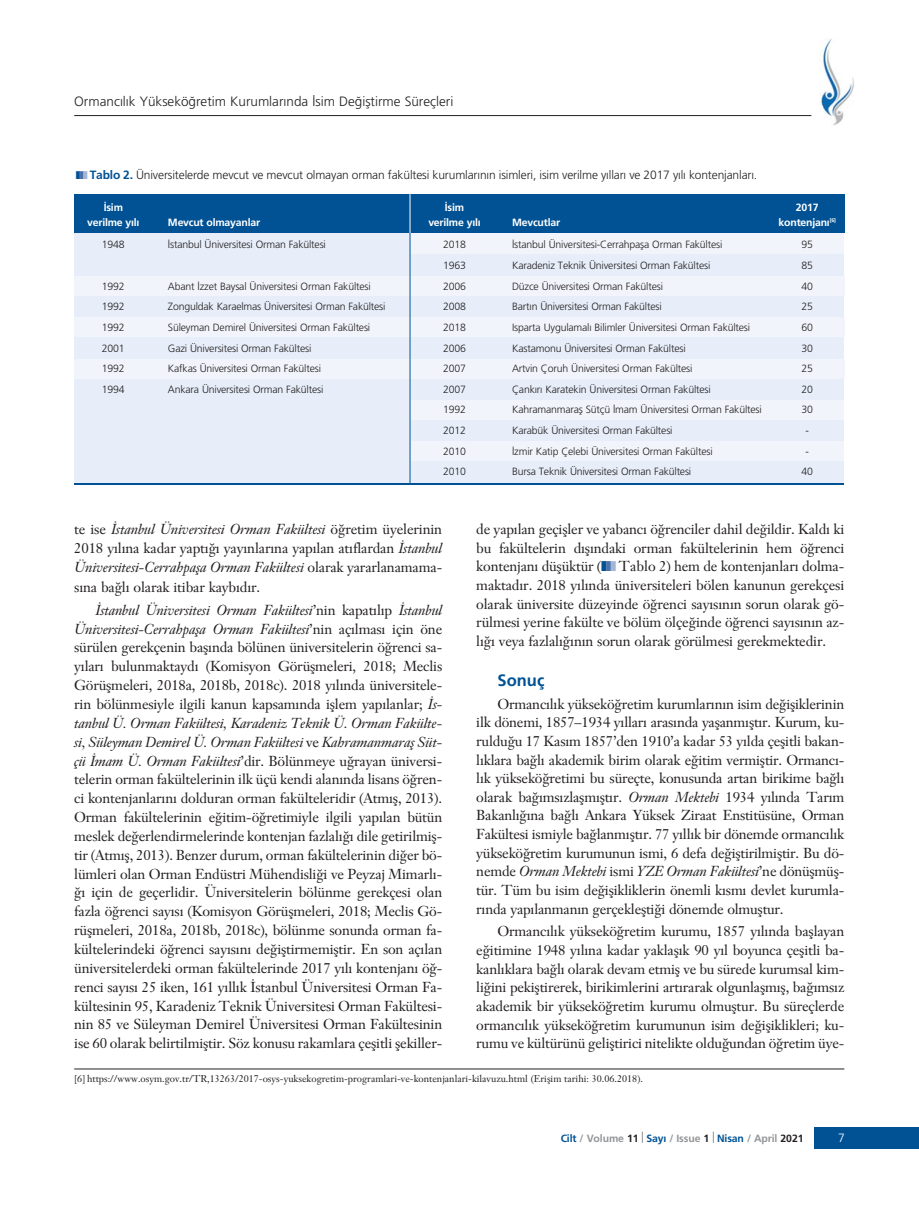
<style>
.page{position:relative;width:919px;height:1217px;background:#fff}
.page>*{position:absolute;margin:0;border:0;box-sizing:border-box;transform-origin:0 0}
.t1{font:700 16.5px "Frutiger";color:#005295}
.t2{font:14.25px/18.9px "Janson Text";letter-spacing:-.015em;color:#231f20;text-align:justify}
.t3{font:300 13.5px "Frutiger";color:#231f20}
.t4{font:300 12px "Frutiger";letter-spacing:-.01em;color:#231f20}
.t5{font:300 12px "Frutiger";color:#fff}
.t6{font:300 10.5px "Frutiger";letter-spacing:-.015em;color:#231f20}
.t7{font:700 10.5px "Frutiger";letter-spacing:-.02em;color:#fff}
.t8{font:700 10.5px "Frutiger";letter-spacing:-.01em;color:#939598}
.t9{font:9.75px "Janson Text";color:#231f20}
.s1{color:#005295}
.s2{color:#4973ac}
.s3{color:#a4b5d6}
.s4{font-weight:700;color:#005295}
.s5{font-style:italic}
.s6{color:#231f20}
</style>
<div class="page">
<div style="left:814px;top:1127px;width:104px;height:21px;background:#005295"></div>
<hr style="left:74px;top:115px;width:737px;height:1px;background:#231f20">
<img style="left:819px;top:38px;width:35px;height:88px">
<svg style="left:819px;top:73px;width:6px;height:6px"></svg>
<div style="left:811px;top:107px;width:11px;height:9px;background:#fff"></div>
<hr style="left:74px;top:1068px;width:770px;height:1px;background:#231f20">
<div style="left:74px;top:219px;width:770px;height:265px;background:#e7eef9"></div>
<div style="left:74px;top:276px;width:770px;height:19px;background:#f1f5fb"></div>
<div style="left:74px;top:317px;width:770px;height:20px;background:#f1f5fb"></div>
<div style="left:74px;top:359px;width:770px;height:19px;background:#f1f5fb"></div>
<div style="left:410px;top:400px;width:434px;height:19px;background:#f1f5fb"></div>
<div style="left:410px;top:441px;width:434px;height:19px;background:#f1f5fb"></div>
<div style="left:410px;top:233px;width:434px;height:21px;background:#f1f5fb"></div>
<div style="left:74px;top:194px;width:770px;height:39px;background:#005295"></div>
<hr style="left:74px;top:483px;width:770px;height:1px;background:#005295">
<hr style="left:410px;top:194px;width:1px;height:39px;background:#fff">
<hr style="left:410px;top:233px;width:1px;height:250px;background:#005295">
<p class="t3" style="left:74px;top:96px;width:381px">Ormanc›l›k Yüksekö¤retim Kurumlar›nda ‹sim De¤ifltirme Süreçleri</p>
<p class="t4" style="left:76px;top:170px;width:683px"><span class="s1">❚</span><span class="s2">❚</span><span class="s3">❚</span> <span class="s4">Tablo 2.</span> Üniversitelerde mevcut ve mevcut olmayan orman fakültesi kurumlar›n›n isimleri, isim verilme y›llar› ve 2017 y›l› kontenjanlar›.</p>
<p class="t7" style="left:104px;top:203px;width:21px">‹sim</p>
<p class="t7" style="left:445px;top:203px;width:21px">‹sim</p>
<p class="t7" style="left:795px;top:203px;width:24px">2017</p>
<p class="t7" style="left:87px;top:218px;width:54px">verilme y›l›</p>
<p class="t7" style="left:168px;top:218px;width:94px">Mevcut olmayanlar</p>
<p class="t7" style="left:428px;top:218px;width:54px">verilme y›l›</p>
<p class="t7" style="left:512px;top:218px;width:49px">Mevcutlar</p>
<p class="t7" style="left:778px;top:218px;width:59px">kontenjan›<sup>[6]</sup></p>
<p class="t6" style="left:102px;top:240px;width:24px">1948</p>
<p class="t6" style="left:168px;top:240px;width:159px">‹stanbul Üniversitesi Orman Fakültesi</p>
<p class="t6" style="left:443px;top:240px;width:24px">2018</p>
<p class="t6" style="left:512px;top:240px;width:212px">‹stanbul Üniversitesi-Cerrahpafla Orman Fakültesi</p>
<p class="t6" style="left:801px;top:240px;width:13px">95</p>
<p class="t6" style="left:443px;top:261px;width:24px">1963</p>
<p class="t6" style="left:512px;top:261px;width:200px">Karadeniz Teknik Üniversitesi Orman Fakültesi</p>
<p class="t6" style="left:801px;top:261px;width:13px">85</p>
<p class="t6" style="left:102px;top:282px;width:24px">1992</p>
<p class="t6" style="left:168px;top:282px;width:204px">Abant ‹zzet Baysal Üniversitesi Orman Fakültesi</p>
<p class="t6" style="left:443px;top:282px;width:24px">2006</p>
<p class="t6" style="left:512px;top:282px;width:152px">Düzce Üniversitesi Orman Fakültesi</p>
<p class="t6" style="left:801px;top:282px;width:13px">40</p>
<p class="t6" style="left:102px;top:302px;width:24px">1992</p>
<p class="t6" style="left:168px;top:302px;width:219px">Zonguldak Karaelmas Üniversitesi Orman Fakültesi</p>
<p class="t6" style="left:443px;top:302px;width:24px">2008</p>
<p class="t6" style="left:512px;top:302px;width:151px">Bart›n Üniversitesi Orman Fakültesi</p>
<p class="t6" style="left:801px;top:302px;width:13px">25</p>
<p class="t6" style="left:102px;top:323px;width:24px">1992</p>
<p class="t6" style="left:168px;top:323px;width:204px">Süleyman Demirel Üniversitesi Orman Fakültesi</p>
<p class="t6" style="left:443px;top:323px;width:24px">2018</p>
<p class="t6" style="left:512px;top:323px;width:239px">Isparta Uygulamal› Bilimler Üniversitesi Orman Fakültesi</p>
<p class="t6" style="left:801px;top:323px;width:13px">60</p>
<p class="t6" style="left:102px;top:343px;width:24px">2001</p>
<p class="t6" style="left:168px;top:343px;width:145px">Gazi Üniversitesi Orman Fakültesi</p>
<p class="t6" style="left:443px;top:343px;width:24px">2006</p>
<p class="t6" style="left:512px;top:343px;width:175px">Kastamonu Üniversitesi Orman Fakültesi</p>
<p class="t6" style="left:801px;top:343px;width:13px">30</p>
<p class="t6" style="left:102px;top:364px;width:24px">1992</p>
<p class="t6" style="left:168px;top:364px;width:154px">Kafkas Üniversitesi Orman Fakültesi</p>
<p class="t6" style="left:443px;top:364px;width:24px">2007</p>
<p class="t6" style="left:512px;top:364px;width:182px">Artvin Çoruh Üniversitesi Orman Fakültesi</p>
<p class="t6" style="left:801px;top:364px;width:13px">25</p>
<p class="t6" style="left:102px;top:385px;width:24px">1994</p>
<p class="t6" style="left:168px;top:385px;width:157px">Ankara Üniversitesi Orman Fakültesi</p>
<p class="t6" style="left:443px;top:385px;width:24px">2007</p>
<p class="t6" style="left:512px;top:385px;width:200px">Çank›r› Karatekin Üniversitesi Orman Fakültesi</p>
<p class="t6" style="left:801px;top:385px;width:13px">20</p>
<p class="t6" style="left:443px;top:405px;width:24px">1992</p>
<p class="t6" style="left:512px;top:405px;width:251px">Kahramanmarafl Sütçü ‹mam Üniversitesi Orman Fakültesi</p>
<p class="t6" style="left:801px;top:405px;width:13px">30</p>
<p class="t6" style="left:443px;top:426px;width:24px">2012</p>
<p class="t6" style="left:512px;top:426px;width:162px">Karabük Üniversitesi Orman Fakültesi</p>
<p class="t6" style="left:805px;top:426px;width:5px">-</p>
<p class="t6" style="left:443px;top:447px;width:24px">2010</p>
<p class="t6" style="left:512px;top:447px;width:202px">‹zmir Katip Çelebi Üniversitesi Orman Fakültesi</p>
<p class="t6" style="left:805px;top:447px;width:5px">-</p>
<p class="t6" style="left:443px;top:467px;width:24px">2010</p>
<p class="t6" style="left:512px;top:467px;width:181px">Bursa Teknik Üniversitesi Orman Fakültesi</p>
<p class="t6" style="left:801px;top:467px;width:13px">40</p>
<p class="t2" style="left:74px;top:521px;width:369px">te ise <span class="s5">‹stanbul Üniversitesi Orman Fakültesi</span> ö¤retim üyelerinin 2018 y›l›na kadar yapt›¤› yay›nlar›na yap›lan at›flardan <span class="s5">‹stanbul Üniversitesi-Cerrahpafla Orman Fakültesi</span> olarak yararlanamama&shy;s›na ba¤l› olarak itibar kayb›d›r.</p>
<p class="t2" style="left:74px;top:601px;width:369px;text-indent:21px"><span class="s5">‹stanbul Üniversitesi Orman Fakültesi</span>’nin kapat›l›p <span class="s5">‹stanbul Üniversitesi-Cerrahpafla Orman Fakültesi</span>’nin aç›lmas› için öne sürülen gerekçenin bafl›nda bölünen üniversitelerin ö¤renci sa&shy;y›lar› bulunmaktayd› (Komisyon Görüflmeleri, 2018; Meclis Görüflmeleri, 2018a, 2018b, 2018c). 2018 y›l›nda üniversitele&shy;rin bölünmesiyle ilgili kanun kapsam›nda ifllem yap›lanlar; <span class="s5">‹s&shy;tanbul Ü. Orman Fakültesi, Karadeniz Teknik Ü. Orman Fakülte&shy;si, Süleyman Demirel Ü. Orman Fakültesi</span> ve <span class="s5">Kahramanmarafl Süt&shy;çü ‹mam Ü. Orman Fakültesi</span>’dir. Bölünmeye u¤rayan üniversi&shy;telerin orman fakültelerinin ilk üçü kendi alan›nda lisans ö¤ren&shy;ci kontenjanlar›n› dolduran orman fakülteleridir (Atm›fl, 2013).<br>Orman fakültelerinin e¤itim-ö¤retimiyle ilgili yap›lan bütün meslek de¤erlendirmelerinde kontenjan fazlal›¤› dile getirilmifl&shy;tir (Atm›fl, 2013). Benzer durum, orman fakültelerinin di¤er bö&shy;lümleri olan Orman Endüstri Mühendisli¤i ve Peyzaj Mimarl›- ¤› için de geçerlidir. Üniversitelerin bölünme gerekçesi olan fazla ö¤renci say›s› (Komisyon Görüflmeleri, 2018; Meclis Gö&shy;rüflmeleri, 2018a, 2018b, 2018c), bölünme sonunda orman fa&shy;kültelerindeki ö¤renci say›s›n› de¤ifltirmemifltir. En son aç›lan üniversitelerdeki orman fakültelerinde 2017 y›l› kontenjan› ö¤- renci say›s› 25 iken, 161 y›ll›k ‹stanbul Üniversitesi Orman Fa&shy;kültesinin 95, Karadeniz Teknik Üniversitesi Orman Fakültesi&shy;nin 85 ve Süleyman Demirel Üniversitesi Orman Fakültesinin ise 60 olarak belirtilmifltir. Söz konusu rakamlara çeflitli flekiller-</p>
<p class="t2" style="left:476px;top:521px;width:369px">de yap›lan geçifller ve yabanc› ö¤renciler dahil de¤ildir. Kald› ki bu fakültelerin d›fl›ndaki orman fakültelerinin hem ö¤renci kontenjan› düflüktür (<span class="s1">❚</span><span class="s2">❚</span><span class="s3">❚</span> Tablo 2) hem de kontenjanlar› dolma&shy;maktad›r. 2018 y›l›nda üniversiteleri bölen kanunun gerekçesi olarak üniversite düzeyinde ö¤renci say›s›n›n sorun olarak gö&shy;rülmesi yerine fakülte ve bölüm ölçe¤inde ö¤renci say›s›n›n az&shy;l›¤› veya fazlal›¤›n›n sorun olarak görülmesi gerekmektedir.</p>
<p class="t1" style="left:497px;top:673px;width:48px">Sonuç</p>
<p class="t2" style="left:476px;top:695px;width:369px;text-indent:21px">Ormanc›l›k yüksekö¤retim kurumlar›n›n isim de¤ifliklerinin ilk dönemi, 1857–1934 y›llar› aras›nda yaflanm›flt›r. Kurum, ku&shy;ruldu¤u 17 Kas›m 1857’den 1910’a kadar 53 y›lda çeflitli bakan&shy;l›klara ba¤l› akademik birim olarak e¤itim vermifltir. Ormanc›- l›k yüksekö¤retimi bu süreçte, konusunda artan birikime ba¤l› olarak ba¤›ms›zlaflm›flt›r. <span class="s5">Orman Mektebi</span> 1934 y›l›nda Tar›m Bakanl›¤›na ba¤l› Ankara Yüksek Ziraat Enstitüsüne, Orman Fakültesi ismiyle ba¤lanm›flt›r. 77 y›ll›k bir dönemde ormanc›l›k yüksekö¤retim kurumunun ismi, 6 defa de¤ifltirilmifltir. Bu dö&shy;nemde <span class="s5">Orman Mektebi</span> ismi <span class="s5">YZE Orman Fakültesi</span>’ne dönüflmüfl&shy;tür. Tüm bu isim de¤iflikliklerin önemli k›sm› devlet kurumla&shy;r›nda yap›lanman›n gerçekleflti¤i dönemde olmufltur.</p>
<p class="t2" style="left:476px;top:923px;width:369px;text-indent:21px">Ormanc›l›k yüksekö¤retim kurumu, 1857 y›l›nda bafllayan e¤itimine 1948 y›l›na kadar yaklafl›k 90 y›l boyunca çeflitli ba&shy;kanl›klara ba¤l› olarak devam etmifl ve bu sürede kurumsal kim&shy;li¤ini pekifltirerek, birikimlerini art›rarak olgunlaflm›fl, ba¤›ms›z akademik bir yüksekö¤retim kurumu olmufltur. Bu süreçlerde ormanc›l›k yüksekö¤retim kurumunun isim de¤ifliklikleri; ku&shy;rumu ve kültürünü gelifltirici nitelikte oldu¤undan ö¤retim üye-</p>
<p class="t9" style="left:74px;top:1074px;width:570px">[6] https://www.osym.gov.tr/TR,13263/2017-osys-yuksekogretim-programlari-ve-kontenjanlari-kilavuzu.html (Eriflim tarihi: 30.06.2018).</p>
<p class="t8" style="left:560px;top:1133px;width:244px"><span class="s1">Cilt</span> / Volume <span class="s6">11</span> <span class="s1">Say›</span> / Issue <span class="s6">1</span> <span class="s1">Nisan</span> / April <span class="s6">2021</span></p>
<p class="t5" style="left:838px;top:1132px;width:8px">7</p>
</div>
